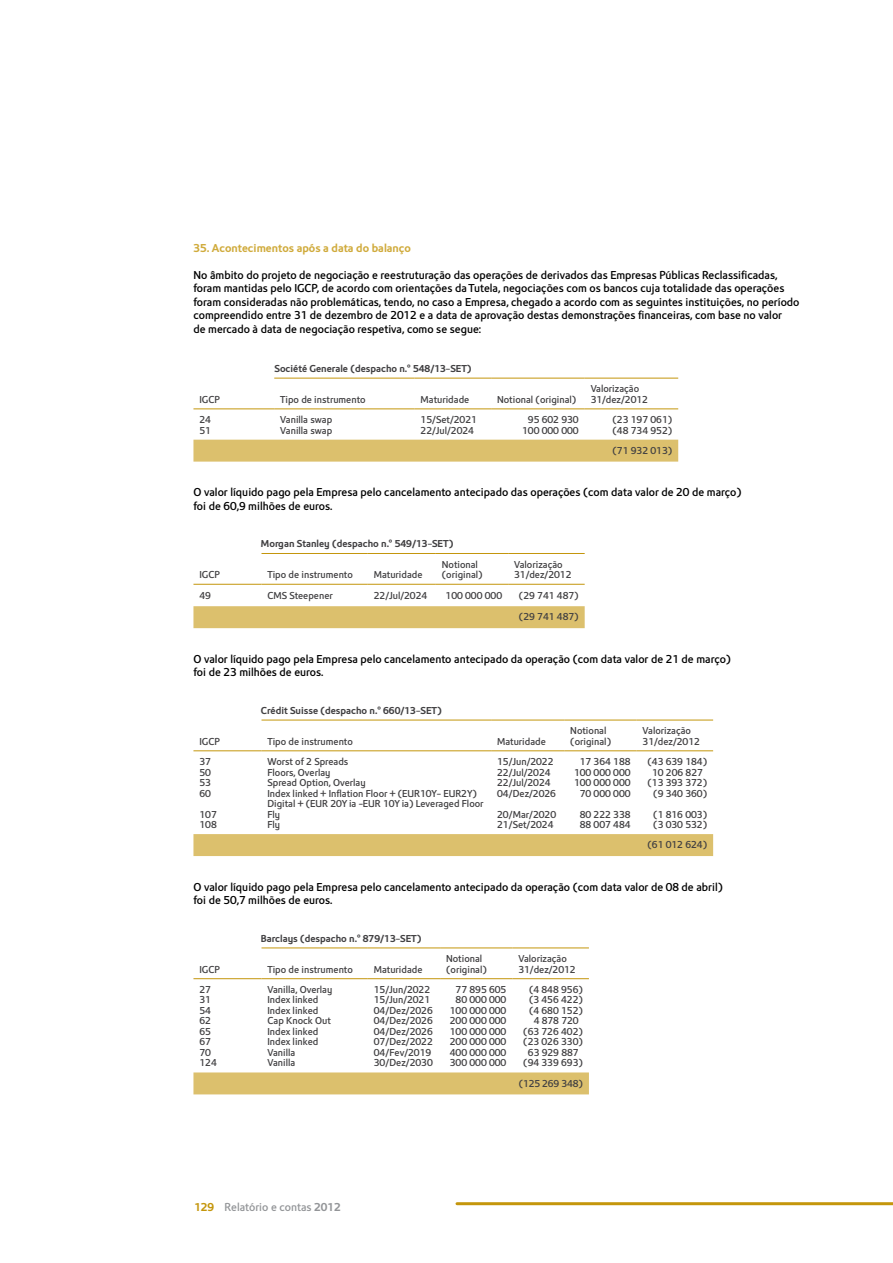
<style>
.page{position:relative;width:893px;height:1263px;background:#fff}
.page>*{position:absolute;margin:0;border:0;box-sizing:border-box;transform-origin:0 0}
.t1{font:12px/13.5px "Metrolis Redondo";color:#000}
.t2{font:12px "Metrolis Negro";color:#d0ab3c}
.t3{font:12px "Metrolis Redondo";color:#939598}
.t4{font:10.5px/10.5px "Metrolis Redondo";color:#414042}
.t5{font:10.5px "Metrolis Negro";color:#414042}
.s1{font-family:"Metrolis Negro";color:#c4960c}
.s2{font-family:"Metrolis Negro"}
</style>
<div class="page">
<hr style="left:457px;top:1202px;width:436px;height:3px;background:#c4960c">
<div style="left:193px;top:440px;width:485px;height:22px;background:#dcc06d"></div>
<hr style="left:274px;top:378px;width:141px;height:1px;background:#c4960c">
<hr style="left:415px;top:378px;width:76px;height:1px;background:#c4960c">
<hr style="left:491px;top:378px;width:94px;height:1px;background:#c4960c">
<hr style="left:585px;top:378px;width:93px;height:1px;background:#c4960c">
<hr style="left:193px;top:408px;width:81px;height:1px;background:#c4960c">
<hr style="left:274px;top:408px;width:141px;height:1px;background:#c4960c">
<hr style="left:415px;top:408px;width:76px;height:1px;background:#c4960c">
<hr style="left:491px;top:408px;width:94px;height:1px;background:#c4960c">
<hr style="left:585px;top:408px;width:93px;height:1px;background:#c4960c">
<div style="left:193px;top:606px;width:392px;height:22px;background:#dcc06d"></div>
<hr style="left:261px;top:553px;width:107px;height:1px;background:#c4960c">
<hr style="left:368px;top:553px;width:68px;height:1px;background:#c4960c">
<hr style="left:436px;top:553px;width:72px;height:1px;background:#c4960c">
<hr style="left:508px;top:553px;width:77px;height:1px;background:#c4960c">
<hr style="left:193px;top:584px;width:68px;height:1px;background:#c4960c">
<hr style="left:261px;top:584px;width:107px;height:1px;background:#c4960c">
<hr style="left:368px;top:584px;width:68px;height:1px;background:#c4960c">
<hr style="left:436px;top:584px;width:72px;height:1px;background:#c4960c">
<hr style="left:508px;top:584px;width:77px;height:1px;background:#c4960c">
<div style="left:193px;top:834px;width:520px;height:22px;background:#dcc06d"></div>
<hr style="left:261px;top:720px;width:230px;height:1px;background:#c4960c">
<hr style="left:491px;top:720px;width:73px;height:1px;background:#c4960c">
<hr style="left:564px;top:720px;width:73px;height:1px;background:#c4960c">
<hr style="left:637px;top:720px;width:76px;height:1px;background:#c4960c">
<hr style="left:193px;top:750px;width:68px;height:1px;background:#c4960c">
<hr style="left:261px;top:750px;width:230px;height:1px;background:#c4960c">
<hr style="left:491px;top:750px;width:73px;height:1px;background:#c4960c">
<hr style="left:564px;top:750px;width:73px;height:1px;background:#c4960c">
<hr style="left:637px;top:750px;width:76px;height:1px;background:#c4960c">
<div style="left:193px;top:1072px;width:396px;height:22px;background:#dcc06d"></div>
<hr style="left:261px;top:947px;width:107px;height:1px;background:#c4960c">
<hr style="left:368px;top:947px;width:72px;height:1px;background:#c4960c">
<hr style="left:440px;top:947px;width:72px;height:1px;background:#c4960c">
<hr style="left:512px;top:947px;width:77px;height:1px;background:#c4960c">
<hr style="left:193px;top:978px;width:68px;height:1px;background:#c4960c">
<hr style="left:261px;top:978px;width:107px;height:1px;background:#c4960c">
<hr style="left:368px;top:978px;width:72px;height:1px;background:#c4960c">
<hr style="left:440px;top:978px;width:72px;height:1px;background:#c4960c">
<hr style="left:512px;top:978px;width:77px;height:1px;background:#c4960c">
<p class="t2" style="left:193px;top:241px;width:219px">35. Acontecimentos após a data do balanço</p>
<p class="t1" style="left:193px;top:268px;width:607px">No âmbito do projeto de negociação e reestruturação das operações de derivados das Empresas Públicas Reclassificadas, foram mantidas pelo IGCP, de acordo com orientações da Tutela, negociações com os bancos cuja totalidade das operações foram consideradas não problemáticas, tendo, no caso a Empresa, chegado a acordo com as seguintes instituições, no período compreendido entre 31 de dezembro de 2012 e a data de aprovação destas demonstrações financeiras, com base no valor<br>de mercado à data de negociação respetiva, como se segue:</p>
<p class="t5" style="left:274px;top:362px;width:199px">Société Generale (despacho n.º 548/13-SET)</p>
<p class="t4" style="left:199px;top:394px;width:22px">IGCP</p>
<p class="t4" style="left:280px;top:394px;width:87px">Tipo de instrumento</p>
<p class="t4" style="left:421px;top:394px;width:50px">Maturidade</p>
<p class="t4" style="left:497px;top:394px;width:81px">Notional (original)</p>
<p class="t4" style="left:591px;top:384px;width:59px">Valorização<br>31/dez/2012</p>
<p class="t4" style="left:199px;top:414px;width:13px">24<br>51</p>
<p class="t4" style="left:280px;top:414px;width:53px">Vanilla swap<br>Vanilla swap</p>
<p class="t4" style="left:421px;top:414px;width:58px">15/Set/2021<br>22/Jul/2024</p>
<p class="t4" style="left:522px;top:414px;width:58px;text-align:center">95 602 930<br>100 000 000</p>
<p class="t4" style="left:612px;top:414px;width:61px">(23 197 061) (48 734 952)</p>
<p class="t4" style="left:612px;top:445px;width:61px">(71 932 013)</p>
<p class="t1" style="left:193px;top:485px;width:549px">O valor líquido pago pela Empresa pelo cancelamento antecipado das operações (com data valor de 20 de março) foi de 60,9 milhões de euros.</p>
<p class="t5" style="left:261px;top:538px;width:194px">Morgan Stanley (despacho n.º 549/13-SET)</p>
<p class="t4" style="left:199px;top:569px;width:22px">IGCP</p>
<p class="t4" style="left:267px;top:569px;width:87px">Tipo de instrumento</p>
<p class="t4" style="left:374px;top:569px;width:50px">Maturidade</p>
<p class="t4" style="left:442px;top:559px;width:42px">Notional (original)</p>
<p class="t4" style="left:514px;top:559px;width:59px">Valorização<br>31/dez/2012</p>
<p class="t4" style="left:199px;top:590px;width:13px">49</p>
<p class="t4" style="left:267px;top:590px;width:67px">CMS Steepener</p>
<p class="t4" style="left:374px;top:590px;width:55px">22/Jul/2024</p>
<p class="t4" style="left:446px;top:590px;width:58px">100 000 000</p>
<p class="t4" style="left:519px;top:584px;width:61px;line-height:21.9px">(29 741 487) (29 741 487)</p>
<p class="t1" style="left:193px;top:652px;width:539px">O valor líquido pago pela Empresa pelo cancelamento antecipado da operação (com data valor de 21 de março) foi de 23 milhões de euros.</p>
<p class="t5" style="left:261px;top:704px;width:182px">Crédit Suisse (despacho n.º 660/13-SET)</p>
<p class="t4" style="left:199px;top:736px;width:22px">IGCP</p>
<p class="t4" style="left:267px;top:736px;width:87px">Tipo de instrumento</p>
<p class="t4" style="left:497px;top:736px;width:50px">Maturidade</p>
<p class="t4" style="left:570px;top:725px;width:42px">Notional (original)</p>
<p class="t4" style="left:643px;top:725px;width:59px">Valorização<br>31/dez/2012</p>
<p class="t4" style="left:199px;top:756px;width:13px;text-align:justify">37<br>50<br>53<br>60</p>
<p class="t4" style="left:199px;top:809px;width:19px">107<br>108</p>
<p class="t4" style="left:267px;top:756px;width:218px">Worst of 2 Spreads<br>Floors, Overlay<br>Spread Option, Overlay<br>Index linked + Inflation Floor + (EUR10Y- EUR2Y)<br>Digital + (EUR 20Y ia -EUR 10Y ia) Leveraged Floor<br>Fly<br>Fly</p>
<p class="t4" style="left:497px;top:756px;width:60px">15/Jun/2022<br>22/Jul/2024<br>22/Jul/2024<br>04/Dez/2026</p>
<p class="t4" style="left:647px;top:756px;width:61px;text-align:center">(43 639 184)<br>10 206 827 (13 393 372) (9 340 360)</p>
<p class="t4" style="left:653px;top:809px;width:55px">(1 816 003) (3 030 532)</p>
<p class="t4" style="left:647px;top:839px;width:61px">(61 012 624)</p>
<p class="t1" style="left:193px;top:880px;width:531px">O valor líquido pago pela Empresa pelo cancelamento antecipado da operação (com data valor de 08 de abril) foi de 50,7 milhões de euros.</p>
<p class="t5" style="left:261px;top:932px;width:162px">Barclays (despacho n.º 879/13-SET)</p>
<p class="t4" style="left:199px;top:964px;width:22px">IGCP</p>
<p class="t4" style="left:267px;top:964px;width:87px">Tipo de instrumento</p>
<p class="t4" style="left:374px;top:964px;width:50px">Maturidade</p>
<p class="t4" style="left:446px;top:953px;width:42px">Notional (original)</p>
<p class="t4" style="left:518px;top:953px;width:59px">Valorização<br>31/dez/2012</p>
<p class="t4" style="left:199px;top:984px;width:19px">27<br>31<br>54<br>62<br>65<br>67<br>70<br>124</p>
<p class="t4" style="left:267px;top:984px;width:66px">Vanilla, Overlay<br>Index linked<br>Index linked<br>Cap Knock Out<br>Index linked<br>Index linked<br>Vanilla<br>Vanilla</p>
<p class="t4" style="left:374px;top:984px;width:60px">15/Jun/2022<br>15/Jun/2021<br>04/Dez/2026<br>04/Dez/2026<br>04/Dez/2026<br>07/Dez/2022<br>04/Fev/2019<br>30/Dez/2030</p>
<p class="t4" style="left:450px;top:984px;width:58px;text-align:center">77 895 605<br>80 000 000<br>100 000 000<br>200 000 000<br>100 000 000<br>200 000 000<br>400 000 000<br>300 000 000</p>
<p class="t4" style="left:523px;top:984px;width:61px;text-align:center">(4 848 956) (3 456 422) (4 680 152)<br>4 878 720 (63 726 402) (23 026 330)<br>63 929 887 (94 339 693)</p>
<p class="t4" style="left:519px;top:1078px;width:66px">(125 269 348)</p>
<p class="t4" style="left:574px;top:756px;width:58px;text-align:center">17 364 188<br>100 000 000<br>100 000 000<br>70 000 000</p>
<p class="t4" style="left:580px;top:809px;width:52px">80 222 338<br>88 007 484</p>
<p class="t4" style="left:497px;top:809px;width:60px">20/Mar/2020<br>21/Set/2024</p>
<p class="t3" style="left:194px;top:1200px;width:148px"><span class="s1">129</span> Relatório e contas <span class="s2">2012</span></p>
</div>
